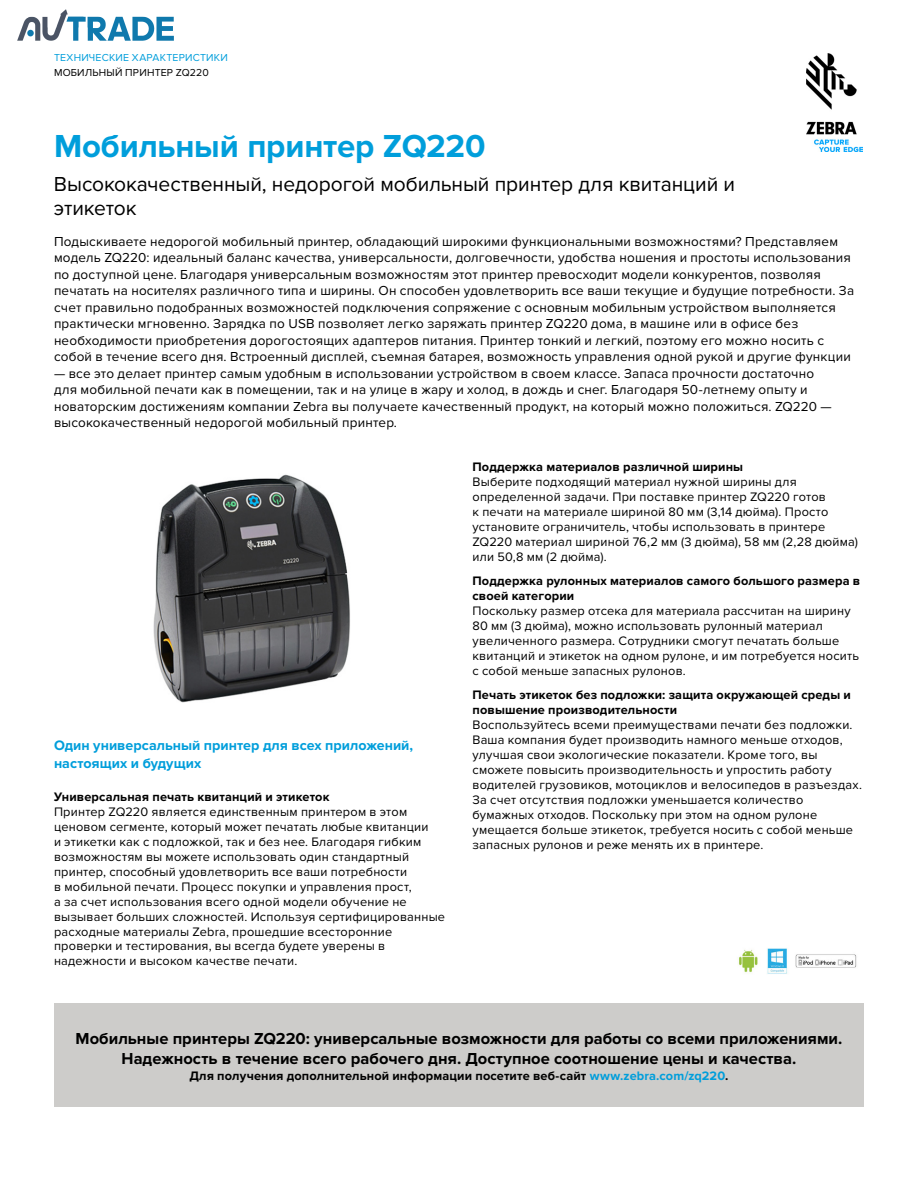
<style>
.page{position:relative;width:918px;height:1188px;background:#fff}
.page>*{position:absolute;margin:0;border:0;box-sizing:border-box;transform-origin:0 0}
.t1{font:700 33px "Proxima Nova";letter-spacing:-.005em;color:#009edb}
.t2{font:21px/24px "Proxima Nova";letter-spacing:-.005em;color:#000}
.t3{font:700 16.5px/20.2px "Proxima Nova";color:#000;text-align:center}
.t4{font:700 14.25px/17.2px "Proxima Nova";color:#009edb}
.t5{font:13.5px/16.5px "Proxima Nova";letter-spacing:.015em;color:#000}
.t6{font:12.75px/15px "Proxima Nova";letter-spacing:.015em;color:#000}
.t7{font:700 12.75px/15px "Proxima Nova";letter-spacing:.01em;color:#000}
.t8{font:10.5px "Proxima Nova";letter-spacing:.02em;color:#009edb}
.t9{font:10.5px "Proxima Nova";letter-spacing:.02em;color:#000}
.s1{color:#009edb}
</style>
<div class="page">
<img style="left:806px;top:54px;width:56px;height:97px">
<div style="left:54px;top:1004px;width:810px;height:103px;background:#cdccca"></div>
<img style="left:739px;top:948px;width:118px;height:26px">
<img style="left:153px;top:474px;width:197px;height:229px">
<img style="left:17px;top:9px;width:157px;height:32px">
<p class="t8" style="left:54px;top:52px;width:175px">ТЕХНИЧЕСКИЕ ХАРАКТЕРИСТИКИ</p>
<p class="t9" style="left:54px;top:66px;width:156px">МОБИЛЬНЫЙ ПРИНТЕР ZQ220</p>
<h1 class="t1" style="left:54px;top:127px;width:433px">Мобильный принтер ZQ220</h1>
<h2 class="t2" style="left:54px;top:173px;width:683px">Высококачественный, недорогой мобильный принтер для квитанций и этикеток</h2>
<p class="t5" style="left:54px;top:233px;width:802px">Подыскиваете недорогой мобильный принтер, обладающий широкими функциональными возможностями? Представляем модель ZQ220: идеальный баланс качества, универсальности, долговечности, удобства ношения и простоты использования по доступной цене. Благодаря универсальным возможностям этот принтер превосходит модели конкурентов, позволяя печатать на носителях различного типа и ширины. Он способен удовлетворить все ваши текущие и будущие потребности. За счет правильно подобранных возможностей подключения сопряжение с основным мобильным устройством выполняется практически мгновенно. Зарядка по USB позволяет легко заряжать принтер ZQ220 дома, в машине или в офисе без необходимости приобретения дорогостоящих адаптеров питания. Принтер тонкий и легкий, поэтому его можно носить с собой в течение всего дня. Встроенный дисплей, съемная батарея, возможность управления одной рукой и другие функции</p>
<p class="t5" style="left:54px;top:365px;width:779px">— все это делает принтер самым удобным в использовании устройством в своем классе. Запаса прочности достаточно для мобильной печати как в помещении, так и на улице в жару и холод, в дождь и снег. Благодаря 50-летнему опыту и новаторским достижениям компании Zebra вы получаете качественный продукт, на который можно положиться. ZQ220 — высококачественный недорогой мобильный принтер.</p>
<p class="t4" style="left:54px;top:737px;width:361px">Один универсальный принтер для всех приложений, настоящих и будущих</p>
<p class="t7" style="left:54px;top:789px;width:277px">Универсальная печать квитанций и этикеток</p>
<p class="t6" style="left:54px;top:804px;width:393px">Принтер ZQ220 является единственным принтером в этом ценовом сегменте, который может печатать любые квитанции<br>и этикетки как с подложкой, так и без нее. Благодаря гибким возможностям вы можете использовать один стандартный принтер, способный удовлетворить все ваши потребности<br>в мобильной печати. Процесс покупки и управления прост,<br>а за счет использования всего одной модели обучение не вызывает больших сложностей. Используя сертифицированные расходные материалы Zebra, прошедшие всесторонние проверки и тестирования, вы всегда будете уверены в надежности и высоком качестве печати.</p>
<p class="t7" style="left:472px;top:459px;width:272px">Поддержка материалов различной ширины</p>
<p class="t6" style="left:472px;top:474px;width:387px">Выберите подходящий материал нужной ширины для определенной задачи. При поставке принтер ZQ220 готов<br>к печати на материале шириной 80 мм (3,14 дюйма). Просто установите ограничитель, чтобы использовать в принтере ZQ220 материал шириной 76,2 мм (3 дюйма), 58 мм (2,28 дюйма) или 50,8 мм (2 дюйма).</p>
<p class="t7" style="left:472px;top:573px;width:389px">Поддержка рулонных материалов самого большого размера в своей категории</p>
<p class="t6" style="left:472px;top:603px;width:388px">Поскольку размер отсека для материала рассчитан на ширину 80 мм (3 дюйма), можно использовать рулонный материал увеличенного размера. Сотрудники смогут печатать больше квитанций и этикеток на одном рулоне, и им потребуется носить с собой меньше запасных рулонов.</p>
<p class="t7" style="left:472px;top:687px;width:380px">Печать этикеток без подложки: защита окружающей среды и повышение производительности</p>
<p class="t6" style="left:472px;top:717px;width:391px">Воспользуйтесь всеми преимуществами печати без подложки.<br>Ваша компания будет производить намного меньше отходов, улучшая свои экологические показатели. Кроме того, вы сможете повысить производительность и упростить работу водителей грузовиков, мотоциклов и велосипедов в разъездах.<br>За счет отсутствия подложки уменьшается количество бумажных отходов. Поскольку при этом на одном рулоне умещается больше этикеток, требуется носить с собой меньше запасных рулонов и реже менять их в принтере.</p>
<p class="t3" style="left:76px;top:1029px;width:768px">Мобильные принтеры ZQ220: универсальные возможности для работы со всеми приложениями.<br>Надежность в течение всего рабочего дня. Доступное соотношение цены и качества.</p>
<p class="t7" style="left:189px;top:1068px;width:541px">Для получения дополнительной информации посетите веб-сайт <span class="s1">www.zebra.com/zq220</span>.</p>
</div>
